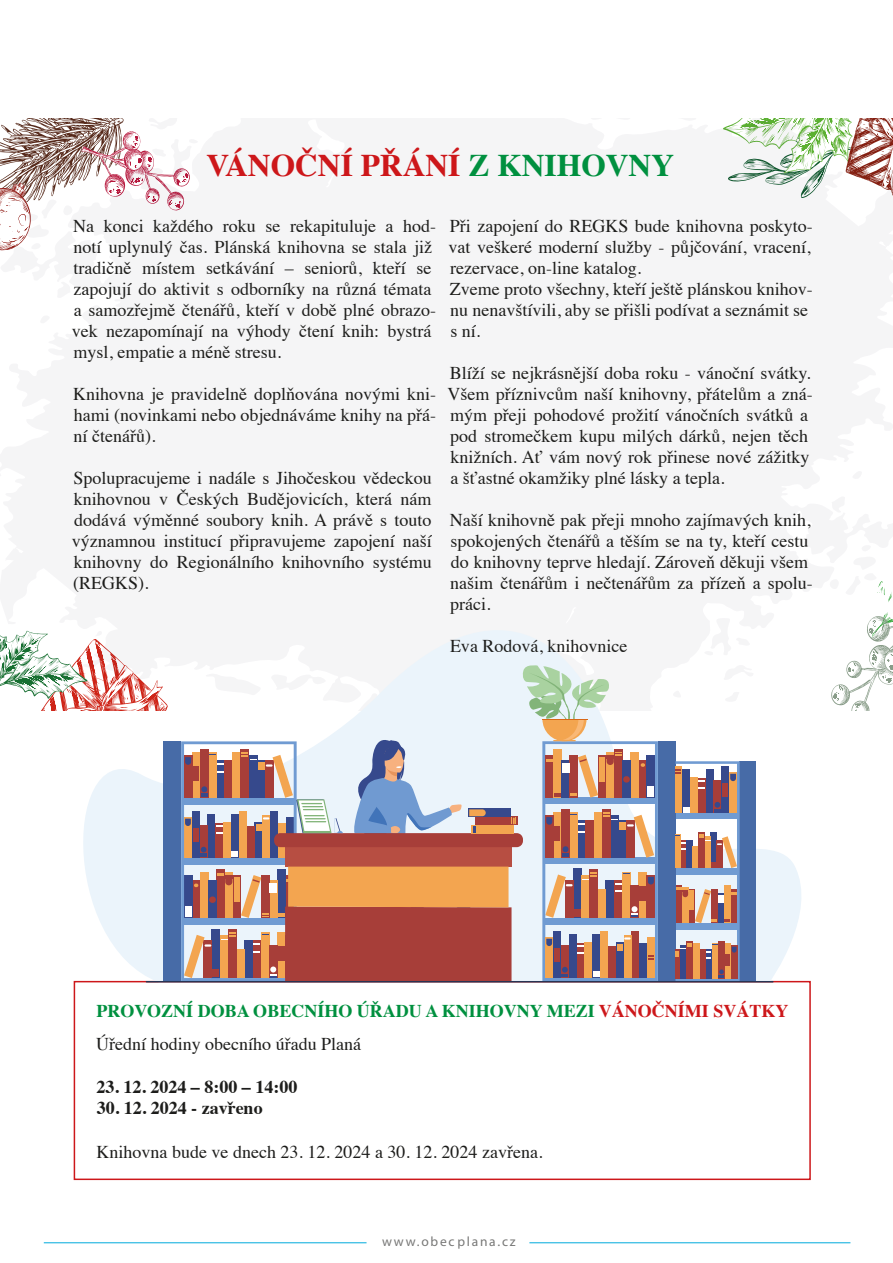
<style>
.page{position:relative;width:893px;height:1263px;background:#fff}
.page>*{position:absolute;margin:0;border:0;box-sizing:border-box;transform-origin:0 0}
.t1{font:700 31.5px "Times";color:#cd171a}
.t2{font:18px/21px "Times";color:#1d1d1b}
.t3{font:700 18px/32.1px "Times";color:#00903f}
.t4{font:700 18px "Times";color:#1d1d1b}
.t5{font:13.5px "Myriad Pro";letter-spacing:.13em;color:#1d1d1b}
.s1{color:#00903f}
.s2{color:#cd171a}
.s3{font-weight:400;color:#1d1d1b}
</style>
<div class="page">
<hr style="left:529px;top:1242px;width:321px;height:1px;background:#00abdc">
<hr style="left:44px;top:1242px;width:323px;height:1px;background:#00abdc">
<svg style="left:831px;top:581px;width:62px;height:129px"></svg>
<svg style="left:0;top:630px;width:74px;height:80px"></svg>
<svg style="left:0;top:119px;width:190px;height:132px"></svg>
<svg style="left:723px;top:119px;width:170px;height:79px"></svg>
<div style="left:74px;top:981px;width:737px;height:199px;border:2px solid #cd171a"></div>
<svg style="left:74px;top:630px;width:734px;height:352px"></svg>
<div style="left:164px;top:741px;width:17px;height:240px;background:#476ba7"></div>
<div style="left:740px;top:761px;width:16px;height:220px;background:#476ba7"></div>
<div style="left:658px;top:741px;width:17px;height:240px;background:#476ba7"></div>
<svg style="left:675px;top:761px;width:65px;height:220px"></svg>
<hr style="left:146px;top:981px;width:627px;height:1px;background:#293352">
<svg style="left:181px;top:663px;width:477px;height:318px"></svg>
<h1 class="t1" style="left:206px;top:135px;width:469px">VÁNOČNÍ PŘÁNÍ <span class="s1">Z KNIHOVNY</span></h1>
<p class="t2" style="left:72px;top:214px;width:366px">Na konci každého roku se rekapituluje a hod&shy;notí uplynulý čas. Plánská knihovna se stala již tradičně místem setkávání – seniorů, kteří se zapojují do aktivit s odborníky na různá témata a samozřejmě čtenářů, kteří v době plné obrazo&shy;vek nezapomínají na výhody čtení knih: bystrá mysl, empatie a méně stresu.</p>
<p class="t2" style="left:73px;top:382px;width:364px;text-align:justify">Knihovna je pravidelně doplňována novými kni&shy;hami (novinkami nebo objednáváme knihy na přá&shy;ní čtenářů).</p>
<p class="t2" style="left:72px;top:466px;width:361px;text-align:justify">Spolupracujeme i nadále s Jihočeskou vědeckou knihovnou v Českých Budějovicích, která nám dodává výměnné soubory knih. A právě s touto významnou institucí připravujeme zapojení naší knihovny do Regionálního knihovního systému (REGKS).</p>
<p class="t2" style="left:449px;top:214px;width:366px">Při zapojení do REGKS bude knihovna poskyto&shy;vat veškeré moderní služby - půjčování, vracení, rezervace, on-line katalog.<br>Zveme proto všechny, kteří ještě plánskou knihov&shy;nu nenavštívili, aby se přišli podívat a seznámit se s ní.</p>
<p class="t2" style="left:447px;top:361px;width:367px">Blíží se nejkrásnější doba roku - vánoční svátky.<br>Všem příznivcům naší knihovny, přátelům a zná&shy;mým přeji pohodové prožití vánočních svátků a pod stromečkem kupu milých dárků, nejen těch knižních. Ať vám nový rok přinese nové zážitky a šťastné okamžiky plné lásky a tepla.</p>
<p class="t2" style="left:450px;top:508px;width:365px">Naší knihovně pak přeji mnoho zajímavých knih, spokojených čtenářů a těším se na ty, kteří cestu do knihovny teprve hledají. Zároveň děkuji všem našim čtenářům i nečtenářům za přízeň a spolu&shy;práci.</p>
<p class="t2" style="left:450px;top:634px;width:179px">Eva Rodová, knihovnice</p>
<p class="t3" style="left:96px;top:993px;width:694px">PROVOZNÍ DOBA OBECNÍHO ÚŘADU A KNIHOVNY MEZI <span class="s2">VÁNOČNÍMI SVÁTKY<br></span><span class="s3">Úřední hodiny obecního úřadu Planá</span></p>
<p class="t4" style="left:96px;top:1069px;width:202px">23. 12. 2024 – 8:00 – 14:00</p>
<p class="t4" style="left:97px;top:1091px;width:167px">30. 12. 2024 - zavřeno</p>
<p class="t2" style="left:97px;top:1139px;width:447px">Knihovna bude ve dnech 23. 12. 2024 a 30. 12. 2024 zavřena.</p>
<p class="t5" style="left:382px;top:1233px;width:135px">www.obecplana.cz</p>
</div>
